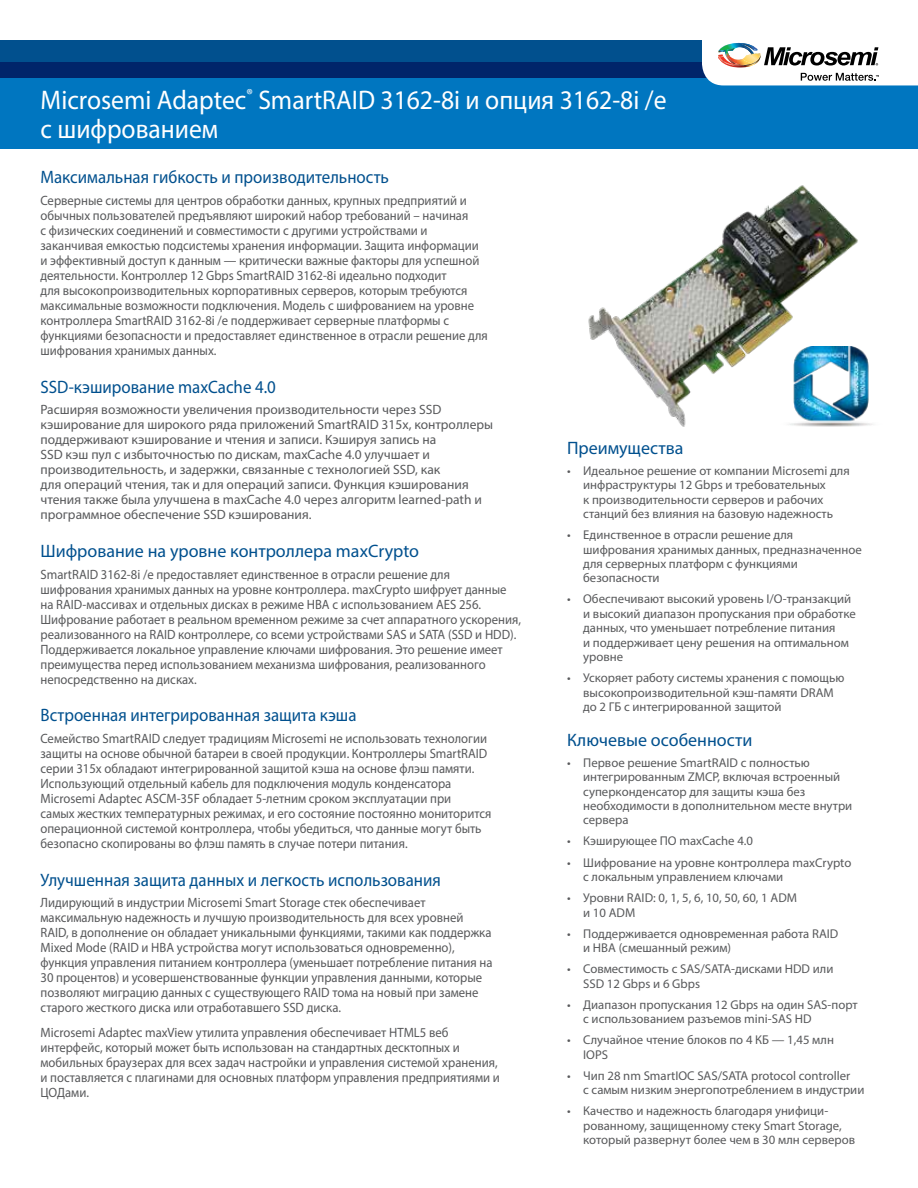
<style>
.page{position:relative;width:918px;height:1188px;background:#fff}
.page>*{position:absolute;margin:0;border:0;box-sizing:border-box;transform-origin:0 0}
.t1{font:27px/28.5px "Myriad Pro";color:#fff;scale:.95 1}
.t2{font:18px "Myriad Pro";color:#01508e;scale:.94 1}
.t3{font:18px "Myriad Pro";color:#01508e}
.t4{font:13.5px/15px "Myriad Pro";color:#58595b;scale:.94 1}
.t5{font:13.5px/15px "Myriad Pro";color:#58595b}
.t6{font:12.75px/14.4px "Myriad Pro";color:#58595b}
</style>
<div class="page">
<div style="left:0;top:62px;width:918px;height:86px;background:#0076c0"></div>
<svg style="left:0;top:40px;width:702px;height:38px;fill:#01508e"></svg>
<svg style="left:702px;top:42px;width:216px;height:43px"></svg>
<img style="left:588px;top:185px;width:270px;height:242px">
<img style="left:780px;top:346px;width:93px;height:80px">
<h1 class="t1" style="left:40px;top:86px;width:661px">Microsemi Adaptec<sup>®</sup> SmartRAID 3162-8i и опция 3162-8i /e с шифрованием</h1>
<h2 class="t2" style="left:40px;top:166px;width:372px">Максимальная гибкость и производительность</h2>
<p class="t4" style="left:40px;top:193px;width:477px">Серверные системы для центров обработки данных, крупных предприятий и обычных пользователей предъявляют широкий набор требований – начиная<br>с физических соединений и совместимости с другими устройствами и заканчивая емкостью подсистемы хранения информации. Защита информации и эффективный доступ к данным — критически важные факторы для успешной деятельности. Контроллер 12 Gbps SmartRAID 3162-8i идеально подходит<br>для высокопроизводительных корпоративных серверов, которым требуются максимальные возможности подключения. Модель с шифрованием на уровне контроллера SmartRAID 3162-8i /e поддерживает серверные платформы с функциями безопасности и предоставляет единственное в отрасли решение для шифрования хранимых данных.</p>
<h2 class="t2" style="left:40px;top:376px;width:252px">SSD-кэширование maxCache 4.0</h2>
<p class="t5" style="left:40px;top:402px;width:454px">Расширяя возможности увеличения производительности через SSD кэширование для широкого ряда приложений SmartRAID 315x, контроллеры поддерживают кэширование и чтения и записи. Кэшируя запись на<br>SSD кэш пул с избыточностью по дискам, maxCache 4.0 улучшает и производительность, и задержки, связанные с технологией SSD, как<br>для операций чтения, так и для операций записи. Функция кэширования чтения также была улучшена в maxCache 4.0 через алгоритм learned-path и программное обеспечение SSD кэширования.</p>
<h2 class="t3" style="left:40px;top:540px;width:380px">Шифрование на уровне контроллера maxCrypto</h2>
<p class="t4" style="left:40px;top:566px;width:513px">SmartRAID 3162-8i /e предоставляет единственное в отрасли решение для шифрования хранимых данных на уровне контроллера. maxCrypto шифрует данные на RAID-массивах и отдельных дисках в режиме HBA с использованием AES 256.<br>Шифрование работает в реальном временном режиме за счет аппаратного ускорения, реализованного на RAID контроллере, со всеми устройствами SAS и SATA (SSD и HDD).<br>Поддерживается локальное управление ключами шифрования. Это решение имеет преимущества перед использованием механизма шифрования, реализованного непосредственно на дисках.</p>
<h2 class="t2" style="left:40px;top:704px;width:338px">Встроенная интегрированная защита кэша</h2>
<p class="t4" style="left:40px;top:731px;width:481px">Семейство SmartRAID следует традициям Microsemi не использовать технологии защиты на основе обычной батареи в своей продукции. Контроллеры SmartRAID серии 315x обладают интегрированной защитой кэша на основе флэш памяти.<br>Использующий отдельный кабель для подключения модуль конденсатора Microsemi Adaptec ASCM-35F обладает 5-летним сроком эксплуатации при<br>самых жестких температурных режимах, и его состояние постоянно мониторится операционной системой контроллера, чтобы убедиться, что данные могут быть безопасно скопированы во флэш память в случае потери питания.</p>
<h2 class="t2" style="left:40px;top:868px;width:428px">Улучшенная защита данных и легкость использования</h2>
<p class="t4" style="left:40px;top:895px;width:482px">Лидирующий в индустрии Microsemi Smart Storage стек обеспечивает максимальную надежность и лучшую производительность для всех уровней RAID, в дополнение он обладает уникальными функциями, такими как поддержка Mixed Mode (RAID и HBA устройства могут использоваться одновременно), функция управления питанием контроллера (уменьшает потребление питания на 30 процентов) и усовершенствованные функции управления данными, которые позволяют миграцию данных с существующего RAID тома на новый при замене старого жесткого диска или отработавшего SSD диска.</p>
<p class="t4" style="left:40px;top:1025px;width:490px">Microsemi Adaptec maxView утилита управления обеспечивает HTML5 веб интерфейс, который может быть использован на стандартных десктопных и мобильных браузерах для всех задач настройки и управления системой хранения, и поставляется с плагинами для основных платформ управления предприятиями и ЦОДами.</p>
<h2 class="t3" style="left:567px;top:437px;width:118px">Преимущества</h2>
<p class="t6" style="left:583px;top:463px;width:268px;text-indent:-16px">• Идеальное решение от компании Microsemi для инфраструктуры 12 Gbps и требовательных<br>к производительности серверов и рабочих станций без влияния на базовую надежность</p>
<p class="t6" style="left:583px;top:527px;width:280px;text-indent:-16px">• Единственное в отрасли решение для шифрования хранимых данных, предназначенное для серверных платформ с функциями безопасности</p>
<p class="t6" style="left:583px;top:592px;width:274px;text-indent:-16px">• Обеспечивают высокий уровень I/O-транзакций и высокий диапазон пропускания при обработке данных, что уменьшает потребление питания<br>и поддерживает цену решения на оптимальном уровне</p>
<p class="t6" style="left:583px;top:671px;width:263px;text-indent:-16px">• Ускоряет работу системы хранения с помощью высокопроизводительной кэш-памяти DRAM до 2 ГБ с интегрированной защитой</p>
<h2 class="t3" style="left:567px;top:729px;width:187px">Ключевые особенности</h2>
<p class="t6" style="left:583px;top:755px;width:271px;text-indent:-16px">• Первое решение SmartRAID с полностью интегрированным ZMCP, включая встроенный суперконденсатор для защиты кэша без необходимости в дополнительном месте внутри сервера</p>
<p class="t6" style="left:567px;top:834px;width:188px">• Кэширующее ПО maxCache 4.0</p>
<p class="t6" style="left:583px;top:855px;width:270px;text-indent:-16px">• Шифрование на уровне контроллера maxCrypto с локальным управлением ключами</p>
<p class="t6" style="left:583px;top:891px;width:215px;text-indent:-16px">• Уровни RAID: 0, 1, 5, 6, 10, 50, 60, 1 ADM и 10 ADM</p>
<p class="t6" style="left:583px;top:926px;width:257px;text-indent:-16px">• Поддерживается одновременная работа RAID и HBA (смешанный режим)</p>
<p class="t6" style="left:583px;top:962px;width:252px;text-indent:-16px">• Совместимость с SAS/SATA-дисками HDD или<br>SSD 12 Gbps и 6 Gbps</p>
<p class="t6" style="left:583px;top:997px;width:276px;text-indent:-16px">• Диапазон пропускания 12 Gbps на один SAS-порт с использованием разъемов mini-SAS HD</p>
<p class="t6" style="left:583px;top:1033px;width:252px;text-indent:-16px">• Случайное чтение блоков по 4 КБ — 1,45 млн<br>IOPS</p>
<p class="t6" style="left:583px;top:1068px;width:283px;text-indent:-16px">• Чип 28 nm SmartIOC SAS/SATA protocol controller<br>с самым низким энергопотреблением в индустрии</p>
<p class="t6" style="left:583px;top:1104px;width:273px;text-indent:-16px">• Качество и надежность благодаря унифици&shy;рованному, защищенному стеку Smart Storage, который развернут более чем в 30 млн серверов</p>
</div>
